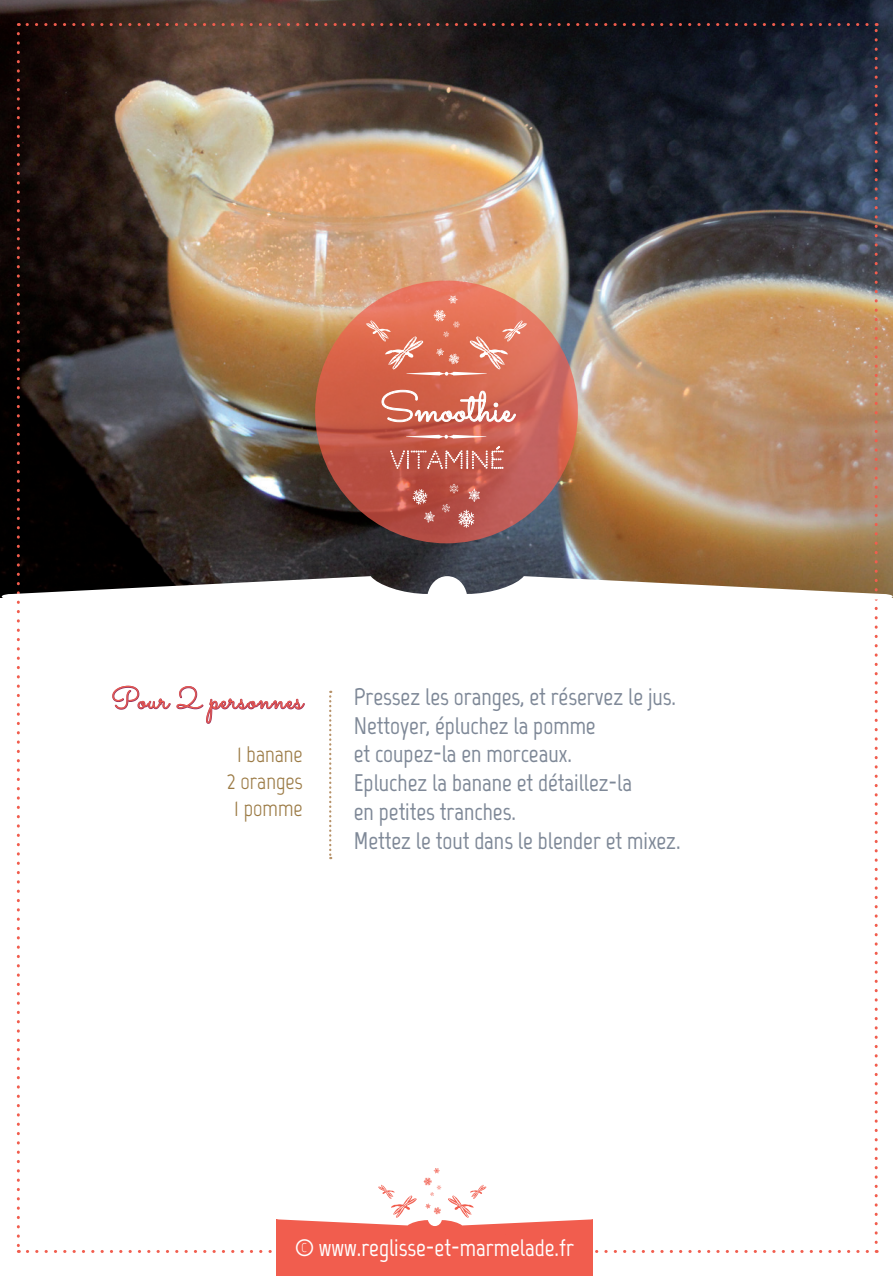
<style>
.page{position:relative;width:893px;height:1276px;background:#fff}
.page>*{position:absolute;margin:0;border:0;box-sizing:border-box;transform-origin:0 0}
.t1{font:30px "Sacramento";letter-spacing:.03em;color:#f15d4e}
.t2{font:700 24px/28.8px "Marvel";color:#7e8897}
.t3{font:700 24px "Marvel";color:#fff}
.t4{font:22.5px/27px "Marvel";color:#9b7a44;text-align:center}
</style>
<div class="page">
<img style="left:0;top:0;width:893px;height:597px">
<div style="left:276px;top:1219px;width:317px;height:57px;background:#f15d4e"></div>
<img style="left:2px;top:23px;width:891px;height:1230px">
<p class="t1" style="left:111px;top:680px;width:193px">Pour 2 personnes</p>
<p class="t4" style="left:227px;top:741px;width:77px">1 banane<br>2 oranges<br>1 pomme</p>
<p class="t2" style="left:354px;top:682px;width:328px">Pressez les oranges, et réservez le jus.<br>Nettoyer, épluchez la pomme<br>et coupez-la en morceaux.<br>Epluchez la banane et détaillez-la<br>en petites tranches.<br>Mettez le tout dans le blender et mixez.</p>
<p class="t3" style="left:295px;top:1233px;width:281px">© www.reglisse-et-marmelade.fr</p>
</div>
